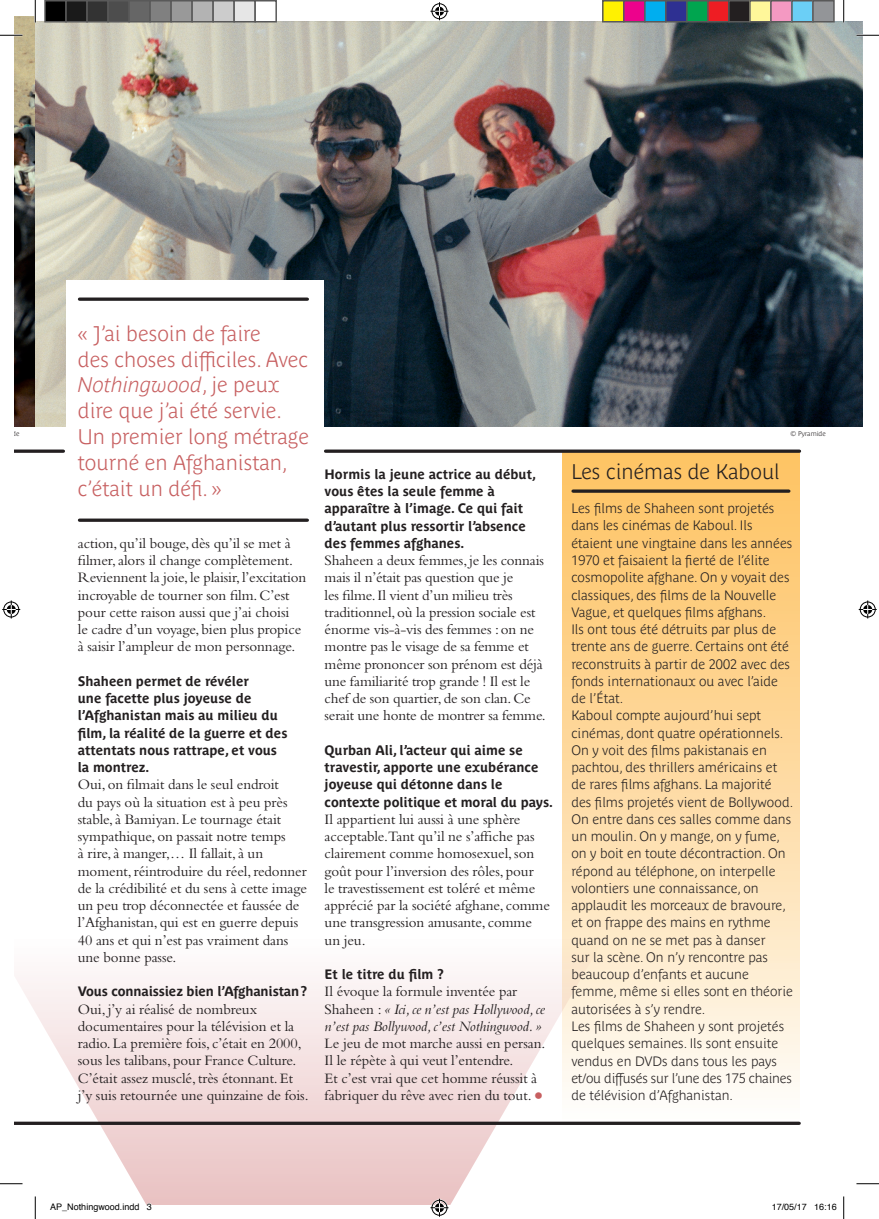
<style>
.page{position:relative;width:879px;height:1219px;background:#fff}
.page>*{position:absolute;margin:0;border:0;box-sizing:border-box;transform-origin:0 0}
.t1{font:700 21px/25.8px "Parisine Plus Pro Clair";color:#c75f60}
.t2{font:700 21px "Parisine Plus Clair";color:#231f20}
.t3{font:15px/17.2px "Bembo";letter-spacing:-.005em;color:#231f20}
.t4{font:italic 15px/17.2px "Bembo";letter-spacing:-.01em;color:#231f20}
.t5{font:700 13.5px/17.2px "Parisine Plus Pro Clair";color:#231f20}
.t6{font:700 13.5px/17.2px "Parisine Plus Pro";color:#231f20}
.t7{font:9px "Helvetica";color:#000}
.t8{font:700 6.75px "Parisine Plus Pro Clair";color:#231f20}
.s1{font-style:italic}
.s2{font-style:normal}
.s3{font-size:27px;color:#c75f60}
</style>
<div class="page">
<div style="left:562px;top:453px;width:237px;height:670px;background:linear-gradient(to bottom,#fdc05c,#fefbf6)"></div>
<svg style="left:14px;top:939px;width:590px;height:266px"></svg>
<svg style="left:14px;top:449px;width:49px;height:4px"></svg>
<svg style="left:325px;top:449px;width:474px;height:4px;background:#484443"></svg>
<svg style="left:573px;top:489px;width:215px;height:4px"></svg>
<svg style="left:14px;top:1121px;width:785px;height:4px;background:#474142"></svg>
<img style="left:14px;top:16px;width:21px;height:411px">
<img style="left:35px;top:21px;width:827px;height:406px">
<div style="left:67px;top:280px;width:257px;height:199px;background:#fff"></div>
<svg style="left:79px;top:297px;width:228px;height:4px"></svg>
<svg style="left:79px;top:518px;width:228px;height:4px"></svg>
<hr style="left:0;top:34px;width:22px;height:2px;background:#fff">
<hr style="left:856px;top:34px;width:22px;height:2px;background:#fff">
<hr style="left:0;top:1182px;width:22px;height:2px;background:#fff">
<hr style="left:34px;top:0;width:2px;height:22px;background:#fff">
<hr style="left:34px;top:1196px;width:2px;height:23px;background:#fff">
<hr style="left:842px;top:0;width:2px;height:22px;background:#fff">
<svg style="left:0;top:35px;width:22px;height:1px"></svg>
<svg style="left:856px;top:35px;width:22px;height:1px"></svg>
<svg style="left:0;top:1183px;width:22px;height:1px"></svg>
<svg style="left:856px;top:1183px;width:22px;height:1px"></svg>
<svg style="left:35px;top:0;width:1px;height:22px"></svg>
<svg style="left:35px;top:1196px;width:1px;height:23px"></svg>
<svg style="left:843px;top:0;width:1px;height:22px"></svg>
<svg style="left:843px;top:1196px;width:1px;height:23px"></svg>
<svg style="left:430px;top:2px;width:18px;height:18px"></svg>
<svg style="left:430px;top:1198px;width:18px;height:18px"></svg>
<svg style="left:2px;top:600px;width:18px;height:18px"></svg>
<svg style="left:858px;top:600px;width:18px;height:18px"></svg>
<div style="left:45px;top:1px;width:21px;height:21px;background:#000"></div>
<div style="left:44px;top:0;width:23px;height:22px;border:2px solid #595959"></div>
<div style="left:66px;top:1px;width:21px;height:21px;background:#1a1a1a"></div>
<div style="left:65px;top:0;width:23px;height:22px;border:2px solid #595959"></div>
<div style="left:87px;top:1px;width:21px;height:21px;background:#333"></div>
<div style="left:86px;top:0;width:23px;height:22px;border:2px solid #595959"></div>
<div style="left:108px;top:1px;width:21px;height:21px;background:#4d4d4d"></div>
<div style="left:107px;top:0;width:23px;height:22px;border:2px solid #595959"></div>
<div style="left:129px;top:1px;width:21px;height:21px;background:#666"></div>
<div style="left:128px;top:0;width:23px;height:22px;border:2px solid #595959"></div>
<div style="left:150px;top:1px;width:21px;height:21px;background:#808080"></div>
<div style="left:149px;top:0;width:23px;height:22px;border:2px solid #595959"></div>
<div style="left:171px;top:1px;width:21px;height:21px;background:#999"></div>
<div style="left:170px;top:0;width:23px;height:22px;border:2px solid #595959"></div>
<div style="left:192px;top:1px;width:21px;height:21px;background:#b3b3b3"></div>
<div style="left:191px;top:0;width:23px;height:22px;border:2px solid #595959"></div>
<div style="left:213px;top:1px;width:21px;height:21px;background:#ccc"></div>
<div style="left:212px;top:0;width:23px;height:22px;border:2px solid #595959"></div>
<div style="left:234px;top:1px;width:21px;height:21px;background:#e6e6e6"></div>
<div style="left:233px;top:0;width:23px;height:22px;border:2px solid #595959"></div>
<div style="left:254px;top:0;width:23px;height:22px;border:2px solid #595959"></div>
<div style="left:602px;top:1px;width:21px;height:21px;background:#fff101"></div>
<div style="left:602px;top:0;width:22px;height:22px;border:2px solid #595959"></div>
<div style="left:623px;top:1px;width:21px;height:21px;background:#ed028c"></div>
<div style="left:623px;top:0;width:22px;height:22px;border:2px solid #595959"></div>
<div style="left:644px;top:1px;width:21px;height:21px;background:#00aeef"></div>
<div style="left:644px;top:0;width:22px;height:22px;border:2px solid #595959"></div>
<div style="left:665px;top:1px;width:21px;height:21px;background:#2e3092"></div>
<div style="left:665px;top:0;width:22px;height:22px;border:2px solid #595959"></div>
<div style="left:686px;top:1px;width:21px;height:21px;background:#00a54f"></div>
<div style="left:686px;top:0;width:22px;height:22px;border:2px solid #595959"></div>
<div style="left:707px;top:1px;width:21px;height:21px;background:#ee1d23"></div>
<div style="left:707px;top:0;width:22px;height:22px;border:2px solid #595959"></div>
<div style="left:728px;top:1px;width:21px;height:21px;background:#231f20"></div>
<div style="left:728px;top:0;width:22px;height:22px;border:2px solid #595959"></div>
<div style="left:749px;top:1px;width:21px;height:21px;background:#fff79a"></div>
<div style="left:749px;top:0;width:22px;height:22px;border:2px solid #595959"></div>
<div style="left:770px;top:1px;width:21px;height:21px;background:#f499c2"></div>
<div style="left:770px;top:0;width:22px;height:22px;border:2px solid #595959"></div>
<div style="left:791px;top:1px;width:21px;height:21px;background:#6bcff6"></div>
<div style="left:791px;top:0;width:22px;height:22px;border:2px solid #595959"></div>
<div style="left:812px;top:1px;width:21px;height:21px;background:#939598"></div>
<div style="left:812px;top:0;width:22px;height:22px;border:2px solid #595959"></div>
<svg style="left:50px;top:1202px;width:89px;height:3px"></svg>
<svg style="left:146px;top:1203px;width:6px;height:2px"></svg>
<h1 class="t1" style="left:78px;top:318px;width:233px">« J’ai besoin de faire<br>des choses difficiles. Avec<br><span class="s1">Nothingwood</span>, je peux dire que j’ai été servie.<br>Un premier long métrage tourné en Afghanistan, c’était un défi. »</h1>
<p class="t3" style="left:78px;top:534px;width:230px">action, qu’il bouge, dès qu’il se met à filmer, alors il change complètement.<br>Reviennent la joie, le plaisir, l’excitation incroyable de tourner son film. C’est pour cette raison aussi que j’ai choisi<br>le cadre d’un voyage, bien plus propice à saisir l’ampleur de mon personnage.</p>
<p class="t6" style="left:78px;top:671px;width:211px">Shaheen permet de révéler<br>une facette plus joyeuse de l’Afghanistan mais au milieu du film, la réalité de la guerre et des attentats nous rattrape, et vous la montrez.</p>
<p class="t3" style="left:78px;top:775px;width:231px">Oui, on filmait dans le seul endroit<br>du pays où la situation est à peu près stable, à Bamiyan. Le tournage était sympathique, on passait notre temps<br>à rire, à manger,… Il fallait, à un moment, réintroduire du réel, redonner de la crédibilité et du sens à cette image un peu trop déconnectée et faussée de l’Afghanistan, qui est en guerre depuis 40 ans et qui n’est pas vraiment dans une bonne passe.</p>
<p class="t6" style="left:78px;top:981px;width:231px">Vous connaissiez bien l’Afghanistan?</p>
<p class="t3" style="left:78px;top:1000px;width:232px">Oui, j’y ai réalisé de nombreux documentaires pour la télévision et la radio. La première fois, c’était en 2000, sous les talibans, pour France Culture.<br>C’était assez musclé, très étonnant. Et j’y suis retournée une quinzaine de fois.</p>
<p class="t6" style="left:324px;top:464px;width:213px">Hormis la jeune actrice au début, vous êtes la seule femme à apparaître à l’image. Ce qui fait d’autant plus ressortir l’absence des femmes afghanes.</p>
<p class="t3" style="left:324px;top:551px;width:223px">Shaheen a deux femmes, je les connais mais il n’était pas question que je<br>les filme. Il vient d’un milieu très traditionnel, où la pression sociale est énorme vis-à-vis des femmes : on ne montre pas le visage de sa femme et même prononcer son prénom est déjà une familiarité trop grande ! Il est le chef de son quartier, de son clan. Ce serait une honte de montrer sa femme.</p>
<p class="t6" style="left:324px;top:740px;width:230px">Qurban Ali, l’acteur qui aime se travestir, apporte une exubérance joyeuse qui détonne dans le contexte politique et moral du pays.</p>
<p class="t3" style="left:324px;top:810px;width:227px">Il appartient lui aussi à une sphère acceptable.Tant qu’il ne s’affiche pas clairement comme homosexuel, son goût pour l’inversion des rôles, pour<br>le travestissement est toléré et même apprécié par la société afghane, comme une transgression amusante, comme un jeu.</p>
<p class="t6" style="left:324px;top:964px;width:121px">Et le titre du film ?</p>
<p class="t4" style="left:324px;top:982px;width:222px"><span class="s2">Il évoque la formule inventée par<br>Shaheen :</span> « Ici, ce n’est pas Hollywood, ce n’est pas Bollywood, c’est Nothingwood. »</p>
<p class="t3" style="left:324px;top:1034px;width:222px">Le jeu de mot marche aussi en persan.<br>Il le répète à qui veut l’entendre.<br>Et c’est vrai que cet homme réussit à fabriquer du rêve avec rien du tout. <span class="s3">•</span></p>
<p class="t8" style="left:790px;top:429px;width:37px">© Pyramide</p>
<h1 class="t2" style="left:571px;top:459px;width:210px">Les cinémas de Kaboul</h1>
<p class="t5" style="left:571px;top:498px;width:223px">Les films de Shaheen sont projetés dans les cinémas de Kaboul. Ils étaient une vingtaine dans les années 1970 et faisaient la fierté de l’élite cosmopolite afghane. On y voyait des classiques, des films de la Nouvelle Vague, et quelques films afghans.<br>Ils ont tous été détruits par plus de trente ans de guerre. Certains ont été reconstruits à partir de 2002 avec des fonds internationaux ou avec l’aide de l’État.<br>Kaboul compte aujourd’hui sept cinémas, dont quatre opérationnels.<br>On y voit des films pakistanais en pachtou, des thrillers américains et de rares films afghans. La majorité des films projetés vient de Bollywood.<br>On entre dans ces salles comme dans un moulin. On y mange, on y fume, on y boit en toute décontraction. On répond au téléphone, on interpelle volontiers une connaissance, on applaudit les morceaux de bravoure, et on frappe des mains en rythme quand on ne se met pas à danser<br>sur la scène. On n’y rencontre pas beaucoup d’enfants et aucune femme, même si elles sont en théorie autorisées à s’y rendre.<br>Les films de Shaheen y sont projetés quelques semaines. Ils sont ensuite vendus en DVDs dans tous les pays et/ou diffusés sur l’une des 175 chaines de télévision d’Afghanistan.</p>
<p class="t7" style="left:50px;top:1199px;width:103px">AP_Nothingwood.indd 3</p>
<p class="t7" style="left:771px;top:1199px;width:67px">17/05/17 16:16</p>
</div>
